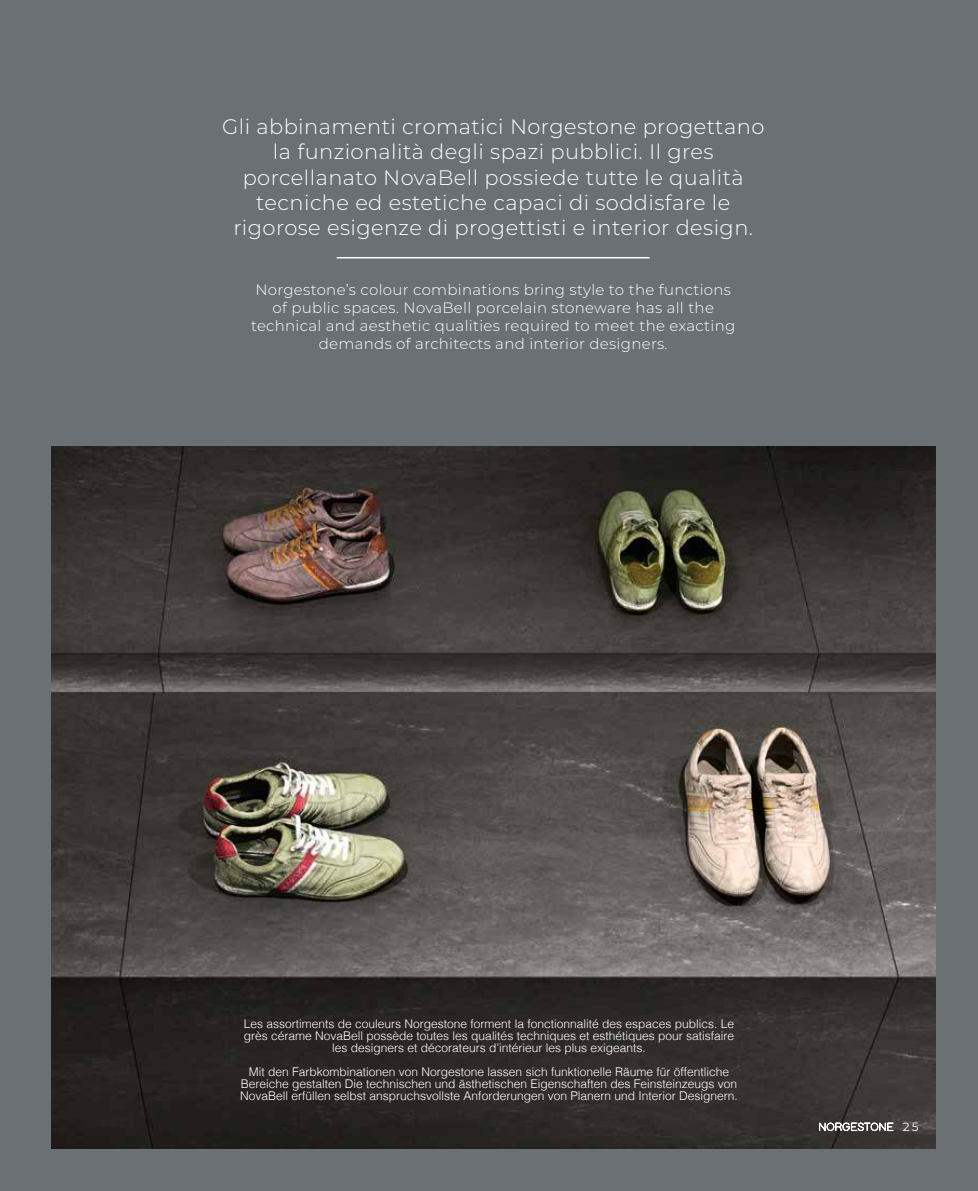
<style>
.page{position:relative;width:978px;height:1191px;background:#6a7074}
.page>*{position:absolute;margin:0;border:0;box-sizing:border-box;transform-origin:0 0}
.t1{font:300 21px/25.2px "Montserrat";letter-spacing:.02em;color:#fff;text-align:center}
.t2{font:300 15px/18px "Montserrat";letter-spacing:.02em;color:#fff;text-align:center}
.t3{font:300 12px/12px "Helvetica";color:#fff;text-align:center}
.t4{font:12px "Montserrat";color:#fff}
</style>
<div class="page">
<img style="left:51px;top:446px;width:884px;height:702px">
<hr style="left:337px;top:257px;width:313px;height:1px;background:#fff">
<svg style="left:819px;top:1121px;width:75px;height:13px"></svg>
<p class="t1" style="left:222px;top:113px;width:544px">Gli abbinamenti cromatici Norgestone progettano la funzionalità degli spazi pubblici. Il gres porcellanato NovaBell possiede tutte le qualità tecniche ed estetiche capaci di soddisfare le rigorose esigenze di progettisti e interior design.</p>
<p class="t2" style="left:251px;top:280px;width:486px">Norgestone’s colour combinations bring style to the functions of public spaces. NovaBell porcelain stoneware has all the technical and aesthetic qualities required to meet the exacting demands of architects and interior designers.</p>
<p class="t3" style="left:244px;top:1016px;width:492px">Les assortiments de couleurs Norgestone forment la fonctionnalité des espaces publics. Le grès cérame NovaBell possède toutes les qualités techniques et esthétiques pour satisfaire les designers et décorateurs d’intérieur les plus exigeants.</p>
<p class="t3" style="left:240px;top:1064px;width:499px">Mit den Farbkombinationen von Norgestone lassen sich funktionelle Räume für öffentliche<br>Bereiche gestalten Die technischen und ästhetischen Eigenschaften des Feinsteinzeugs von<br>NovaBell erfüllen selbst anspruchsvollste Anforderungen von Planern und Interior Designern.</p>
<p class="t4" style="left:903px;top:1118px;width:17px">25</p>
</div>
